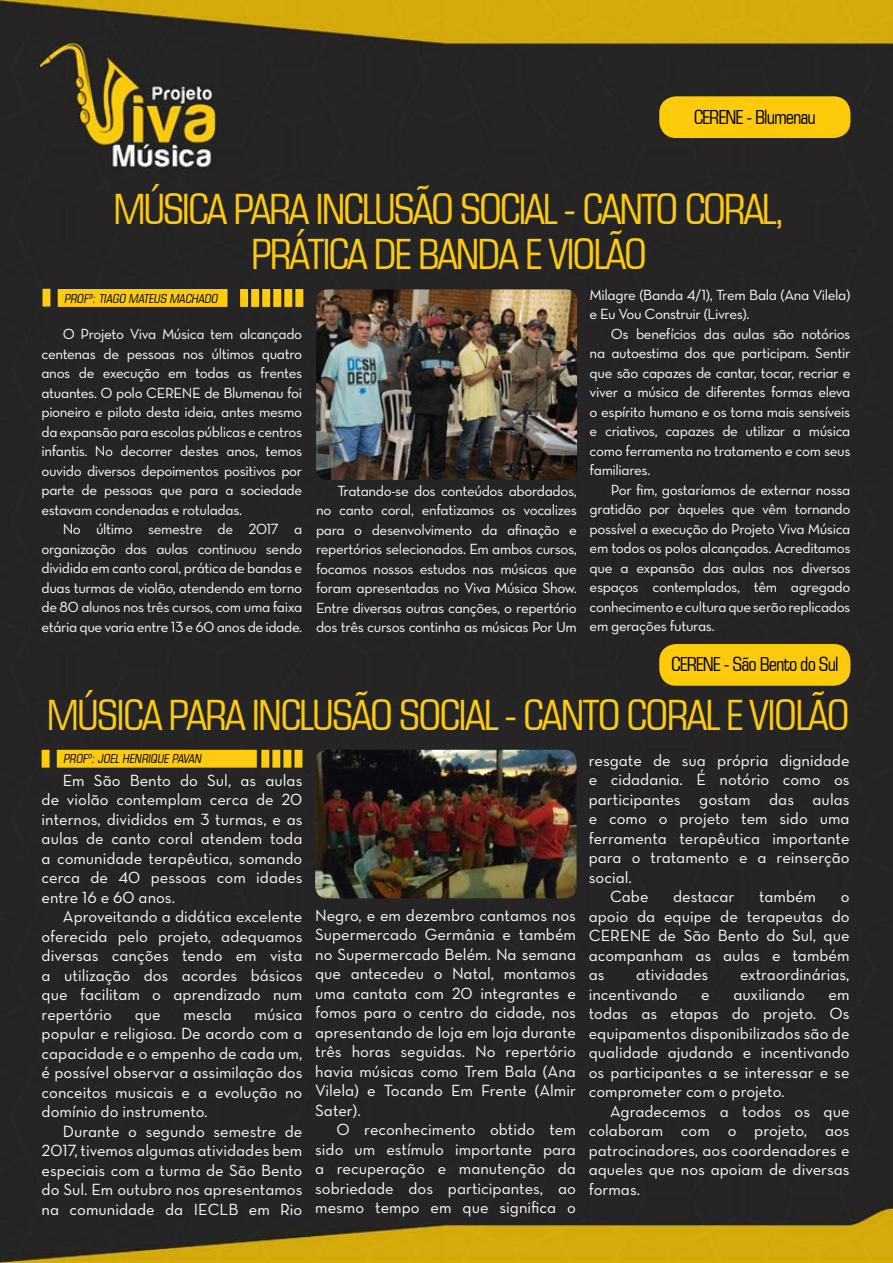
<style>
.page{position:relative;width:893px;height:1263px;background:#262425}
.page>*{position:absolute;margin:0;border:0;box-sizing:border-box;transform-origin:0 0}
.t1{font:condensed 42px/45px "Square 721 BT";letter-spacing:-.05em;color:#fecb0b;text-align:center}
.t2{font:condensed 19.5px "Square 721 BT";letter-spacing:-.05em;color:#000}
.t3{font:16.5px/19.5px "Neutra Text Book Alt";color:#fff;text-align:justify}
.t4{font:15px/19.5px "Neutra Text Book Alt";letter-spacing:-.025em;color:#fff;text-align:justify}
.t5{font:italic condensed 12.45px "Square 721 BT";color:#000}
</style>
<div class="page">
<div style="left:659px;top:96px;width:191px;height:42px;background:#fecb0b;border-radius:17px"></div>
<svg style="left:240px;top:289px;width:8px;height:18px"></svg>
<svg style="left:251px;top:289px;width:8px;height:18px"></svg>
<svg style="left:262px;top:289px;width:8px;height:18px"></svg>
<svg style="left:273px;top:289px;width:8px;height:18px"></svg>
<svg style="left:284px;top:289px;width:8px;height:18px"></svg>
<svg style="left:295px;top:289px;width:8px;height:18px"></svg>
<div style="left:58px;top:289px;width:169px;height:18px;background:#fecb0e;border:2px solid #fecb0e"></div>
<div style="left:43px;top:289px;width:7px;height:18px;background:#fecb0e"></div>
<img style="left:316px;top:289px;width:261px;height:191px">
<svg style="left:261px;top:750px;width:8px;height:18px"></svg>
<svg style="left:272px;top:750px;width:8px;height:18px"></svg>
<svg style="left:283px;top:750px;width:8px;height:18px"></svg>
<svg style="left:294px;top:750px;width:8px;height:18px"></svg>
<div style="left:57px;top:750px;width:200px;height:18px;background:#fecb0e;border:2px solid #fecb0e"></div>
<svg style="left:42px;top:750px;width:8px;height:18px"></svg>
<img style="left:315px;top:750px;width:262px;height:148px">
<div style="left:659px;top:644px;width:191px;height:42px;background:#fecb0b;border-radius:17px"></div>
<p class="t2" style="left:694px;top:105px;width:124px">CERENE - Blumenau</p>
<h1 class="t1" style="left:113px;top:186px;width:673px">MÚSICA PARA INCLUSÃO SOCIAL - CANTO CORAL,<br>PRÁTICA DE BANDA E VIOLÃO</h1>
<p class="t5" style="left:64px;top:291px;width:157px">PROFº: TIAGO MATEUS MACHADO</p>
<p class="t4" style="left:41px;top:324px;width:262px;text-indent:21px">O Projeto Viva Música tem alcançado centenas de pessoas nos últimos quatro anos de execução em todas as frentes atuantes. O polo CERENE de Blumenau foi pioneiro e piloto desta ideia, antes mesmo da expansão para escolas públicas e centros infantis. No decorrer destes anos, temos ouvido diversos depoimentos positivos por parte de pessoas que para a sociedade estavam condenadas e rotuladas.</p>
<p class="t4" style="left:41px;top:519px;width:262px;text-indent:21px">No último semestre de 2017 a organização das aulas continuou sendo dividida em canto coral, prática de bandas e duas turmas de violão, atendendo em torno de 80 alunos nos três cursos, com uma faixa etária que varia entre 13 e 60 anos de idade.</p>
<p class="t4" style="left:316px;top:480px;width:262px;text-indent:21px">Tratando-se dos conteúdos abordados, no canto coral, enfatizamos os vocalizes para o desenvolvimento da afinação e repertórios selecionados. Em ambos cursos, focamos nossos estudos nas músicas que foram apresentadas no Viva Música Show.<br>Entre diversas outras canções, o repertório dos três cursos continha as músicas Por Um</p>
<p class="t4" style="left:590px;top:285px;width:262px">Milagre (Banda 4/1), Trem Bala (Ana Vilela) e Eu Vou Construir (Livres).</p>
<p class="t4" style="left:590px;top:324px;width:262px;text-indent:21px">Os benefícios das aulas são notórios na autoestima dos que participam. Sentir que são capazes de cantar, tocar, recriar e viver a música de diferentes formas eleva o espírito humano e os torna mais sensíveis e criativos, capazes de utilizar a música como ferramenta no tratamento e com seus familiares.</p>
<p class="t4" style="left:590px;top:480px;width:262px;text-indent:21px">Por fim, gostaríamos de externar nossa gratidão por àqueles que vêm tornando possível a execução do Projeto Viva Música em todos os polos alcançados. Acreditamos que a expansão das aulas nos diversos espaços contemplados, têm agregado conhecimento e cultura que serão replicados em gerações futuras.</p>
<p class="t2" style="left:671px;top:652px;width:169px">CERENE - São Bento do Sul</p>
<h1 class="t1" style="left:47px;top:692px;width:804px">MÚSICA PARA INCLUSÃO SOCIAL - CANTO CORAL E VIOLÃO</h1>
<p class="t5" style="left:63px;top:751px;width:142px">PROFº: JOEL HENRIQUE PAVAN</p>
<p class="t3" style="left:42px;top:770px;width:262px;text-indent:21px">Em São Bento do Sul, as aulas de violão contemplam cerca de 20 internos, divididos em 3 turmas, e as aulas de canto coral atendem toda a comunidade terapêutica, somando cerca de 40 pessoas com idades entre 16 e 60 anos.</p>
<p class="t3" style="left:42px;top:906px;width:262px;text-indent:21px">Aproveitando a didática excelente oferecida pelo projeto, adequamos diversas canções tendo em vista a utilização dos acordes básicos que facilitam o aprendizado num repertório</p>
<p class="t3" style="left:135px;top:1004px;width:27px">que</p>
<p class="t3" style="left:184px;top:1004px;width:50px">mescla</p>
<p class="t3" style="left:42px;top:1004px;width:262px;text-indent:213px">música popular e religiosa. De acordo com a capacidade e o empenho de cada um, é possível observar a assimilação dos conceitos musicais e a evolução no domínio do instrumento.</p>
<p class="t3" style="left:42px;top:1121px;width:262px;text-indent:21px">Durante o segundo semestre de 2017, tivemos algumas atividades bem especiais com a turma de São Bento do Sul. Em outubro nos apresentamos na comunidade da IECLB em Rio</p>
<p class="t3" style="left:315px;top:905px;width:262px">Negro, e em dezembro cantamos nos Supermercado Germânia e também no Supermercado Belém. Na semana que antecedeu o Natal, montamos uma cantata com 20 integrantes e fomos para o centro da cidade, nos apresentando de loja em loja durante três horas seguidas. No repertório havia músicas como Trem Bala (Ana Vilela) e Tocando Em Frente (Almir Sater).</p>
<p class="t3" style="left:315px;top:1120px;width:262px;text-indent:21px">O reconhecimento obtido tem sido um estímulo importante para a recuperação e manutenção da sobriedade dos participantes, ao mesmo tempo em que significa o</p>
<p class="t3" style="left:589px;top:750px;width:262px">resgate de sua própria dignidade</p>
<p class="t3" style="left:589px;top:769px;width:262px">e cidadania. É notório como os</p>
<p class="t3" style="left:589px;top:789px;width:262px">participantes gostam das aulas</p>
<p class="t3" style="left:589px;top:808px;width:262px">e como o projeto tem sido uma</p>
<p class="t3" style="left:589px;top:828px;width:262px">ferramenta terapêutica importante</p>
<p class="t3" style="left:589px;top:847px;width:262px">para o tratamento e a reinserção</p>
<p class="t3" style="left:589px;top:867px;width:45px">social.</p>
<p class="t3" style="left:610px;top:886px;width:40px">Cabe</p>
<p class="t3" style="left:673px;top:886px;width:63px">destacar</p>
<p class="t3" style="left:759px;top:886px;width:59px">também</p>
<p class="t3" style="left:589px;top:886px;width:262px;text-indent:252px">o apoio da equipe de terapeutas do CERENE de São Bento do Sul, que acompanham as aulas e também as</p>
<p class="t3" style="left:636px;top:964px;width:74px">atividades</p>
<p class="t3" style="left:740px;top:964px;width:111px">extraordinárias,</p>
<p class="t3" style="left:589px;top:984px;width:90px">incentivando</p>
<p class="t3" style="left:701px;top:984px;width:10px">e</p>
<p class="t3" style="left:733px;top:984px;width:73px">auxiliando</p>
<p class="t3" style="left:589px;top:984px;width:262px;text-indent:240px">em todas as etapas do projeto. Os equipamentos disponibilizados são de qualidade ajudando e incentivando os participantes a se interessar e se comprometer com o projeto.</p>
<p class="t3" style="left:589px;top:1101px;width:262px;text-indent:21px">Agradecemos a todos os que colaboram com o projeto, aos patrocinadores, aos coordenadores e aqueles que nos apoiam de diversas formas.</p>
</div>
